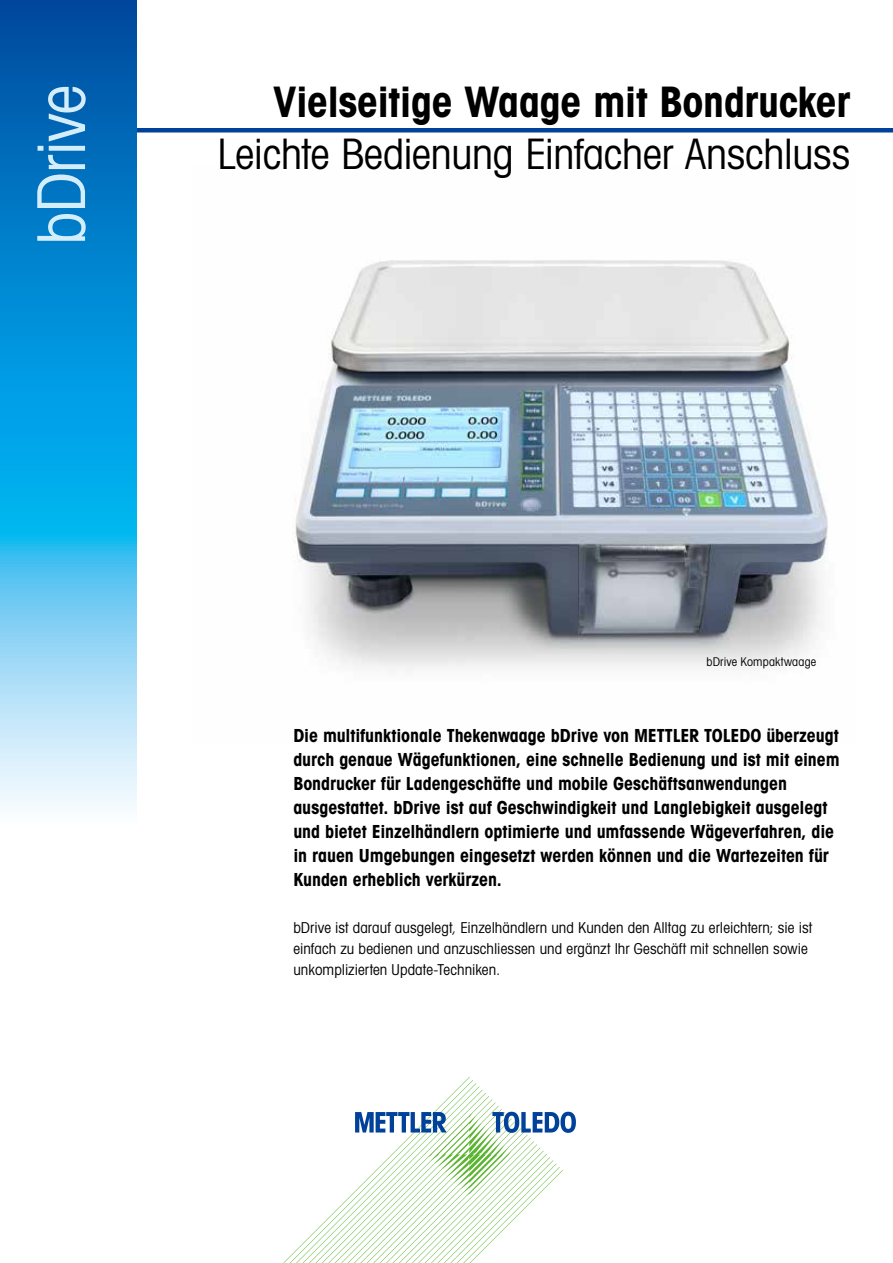
<style>
.page{position:relative;width:893px;height:1263px;background:#fff}
.page>*{position:absolute;margin:0;border:0;box-sizing:border-box;transform-origin:0 0}
.t1{font:66px "Avant Gardefor MT Bk";letter-spacing:-.015em;color:#d3edfb}
.t2{font:42px "Avant Gardefor MT Bk";letter-spacing:-.005em;color:#000}
.t3{font:42px "Avant Gardefor MT Bd";letter-spacing:-.01em;color:#000}
.t4{font:18px/24px "Avant Gardefor MT Bd";letter-spacing:-.005em;color:#000}
.t5{font:15px/21px "Avant Gardefor MT Bk";letter-spacing:.005em;color:#000}
.t6{font:12px "Avant Gardefor MT Bk";letter-spacing:.015em;color:#000}
</style>
<div class="page">
<hr style="left:111px;top:128px;width:782px;height:4px;background:#004199">
<svg style="left:283px;top:1077px;width:293px;height:186px"></svg>
<svg style="left:0;top:0;width:136px;height:809px;background:#34a0db"></svg>
<img style="left:293px;top:260px;width:536px;height:410px">
<h1 class="t1" style="left:21px;top:245px;width:161px;rotate:-90deg">bDrive</h1>
<h2 class="t3" style="left:273px;top:75px;width:579px">Vielseitige Waage mit Bondrucker</h2>
<h2 class="t2" style="left:218px;top:128px;width:634px">Leichte Bedienung Einfacher Anschluss</h2>
<p class="t6" style="left:707px;top:654px;width:111px">bDrive Kompaktwaage</p>
<p class="t4" style="left:293px;top:723px;width:548px">Die multifunktionale Thekenwaage bDrive von METTLER TOLEDO überzeugt durch genaue Wägefunktionen, eine schnelle Bedienung und ist mit einem Bondrucker für Ladengeschäfte und mobile Geschäftsanwendungen ausgestattet. bDrive ist auf Geschwindigkeit und Langlebigkeit ausgelegt und bietet Einzelhändlern optimierte und umfassende Wägeverfahren, die in rauen Umgebungen eingesetzt werden können und die Wartezeiten für Kunden erheblich verkürzen.</p>
<p class="t5" style="left:293px;top:916px;width:520px">bDrive ist darauf ausgelegt, Einzelhändlern und Kunden den Alltag zu erleichtern; sie ist einfach zu bedienen und anzuschliessen und ergänzt Ihr Geschäft mit schnellen sowie unkomplizierten Update-Techniken.</p>
</div>
